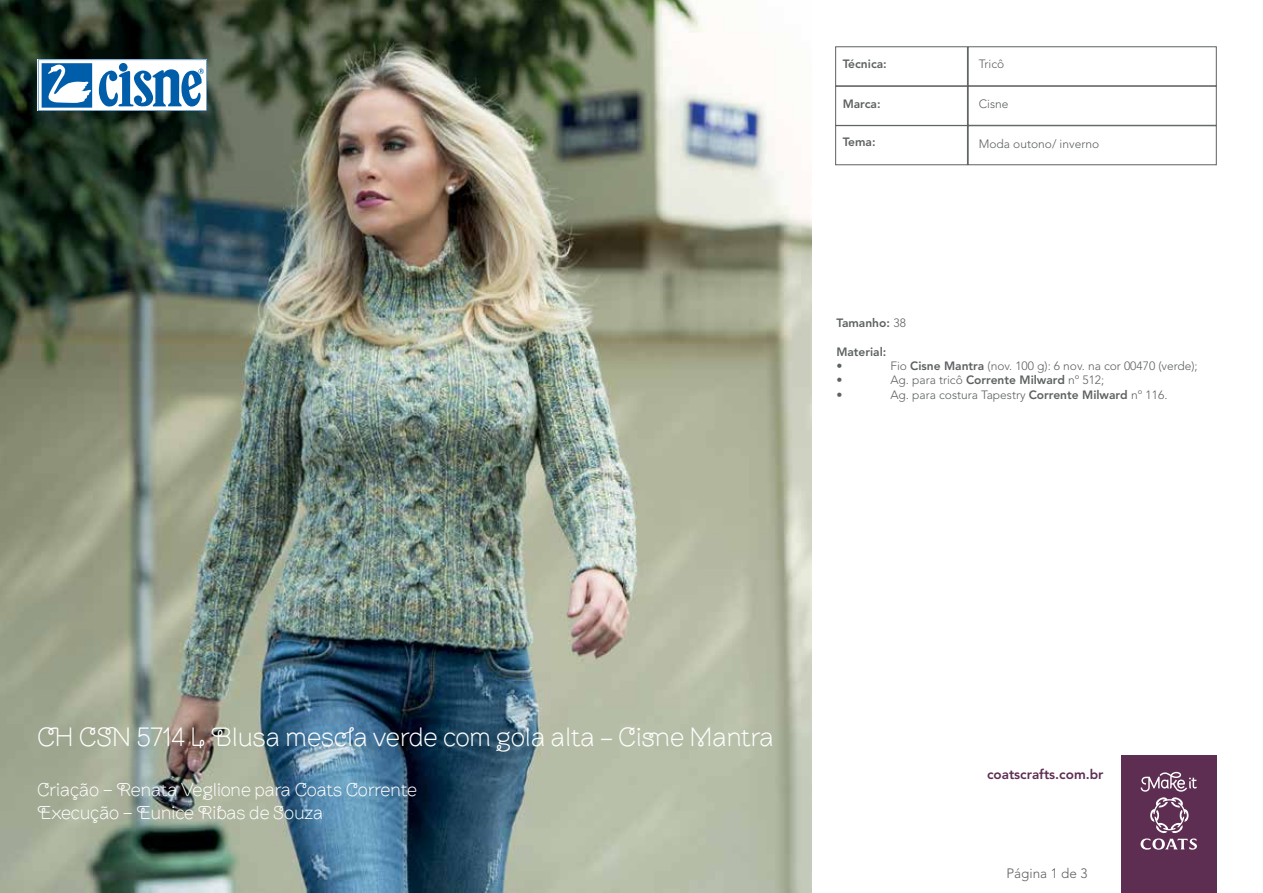
<style>
.page{position:relative;width:1263px;height:893px;background:#fff}
.page>*{position:absolute;margin:0;border:0;box-sizing:border-box;transform-origin:0 0}
.t1{font:300 27px "Brownstone Sans";color:#fff}
.t2{font:300 18.9px/22.6px "Brownstone Sans";letter-spacing:-.005em;color:#fff}
.t3{font:800 13.5px "Avenir LT Std";color:#5d2d52}
.t4{font:300 13.5px "Avenir LT Std";color:#5d6162}
.t5{font:300 12px "Avenir LT Std";color:#5d6162}
.t6{font:800 12px "Avenir LT Std";color:#5d6162}
.s1{font-weight:300}
.s2{font-weight:800}
</style>
<div class="page">
<img style="left:0;top:0;width:811px;height:893px">
<div style="left:1121px;top:756px;width:95px;height:137px;background:#5d2d52"></div>
<svg style="left:1140px;top:772px;width:57px;height:78px"></svg>
<svg style="left:38px;top:60px;width:169px;height:51px"></svg>
<div style="left:968px;top:126px;width:248px;height:39px;border:1px solid #5d6162"></div>
<div style="left:835px;top:47px;width:133px;height:39px;border:1px solid #5d6162"></div>
<div style="left:835px;top:86px;width:133px;height:40px;border:1px solid #5d6162"></div>
<div style="left:835px;top:125px;width:133px;height:40px;border:1px solid #5d6162"></div>
<div style="left:968px;top:47px;width:248px;height:39px;border:1px solid #5d6162"></div>
<div style="left:968px;top:86px;width:248px;height:39px;border:1px solid #5d6162"></div>
<p class="t6" style="left:843px;top:57px;width:46px">Técnica:</p>
<p class="t5" style="left:979px;top:57px;width:27px">Tricô</p>
<p class="t6" style="left:843px;top:96px;width:39px">Marca:</p>
<p class="t5" style="left:979px;top:97px;width:31px">Cisne</p>
<p class="t6" style="left:843px;top:135px;width:34px">Tema:</p>
<p class="t5" style="left:979px;top:137px;width:122px">Moda outono/ inverno</p>
<p class="t6" style="left:836px;top:315px;width:71px">Tamanho: <span class="s1">38</span></p>
<p class="t6" style="left:836px;top:344px;width:52px">Material:</p>
<p class="t5" style="left:836px;top:359px;width:7px">•</p>
<p class="t5" style="left:890px;top:359px;width:309px">Fio <span class="s2">Cisne Mantra</span> (nov. 100 g): 6 nov. na cor 00470 (verde);</p>
<p class="t5" style="left:836px;top:373px;width:7px">•</p>
<p class="t5" style="left:890px;top:373px;width:215px">Ag. para tricô <span class="s2">Corrente Milward</span> nº 512;</p>
<p class="t5" style="left:836px;top:388px;width:7px">•</p>
<p class="t5" style="left:890px;top:388px;width:279px">Ag. para costura Tapestry <span class="s2">Corrente Milward</span> nº 116.</p>
<h1 class="t1" style="left:37px;top:721px;width:738px">CH CSN 5714 L Blusa mescla verde com gola alta - Cisne Mantra</h1>
<h2 class="t2" style="left:37px;top:778px;width:381px">Criação – Renata Veglione para Coats Corrente<br>Execução – Eunice Ribas de Souza</h2>
<p class="t3" style="left:987px;top:766px;width:118px">coatscrafts.com.br</p>
<p class="t4" style="left:1006px;top:865px;width:83px">Página 1 de 3</p>
</div>
